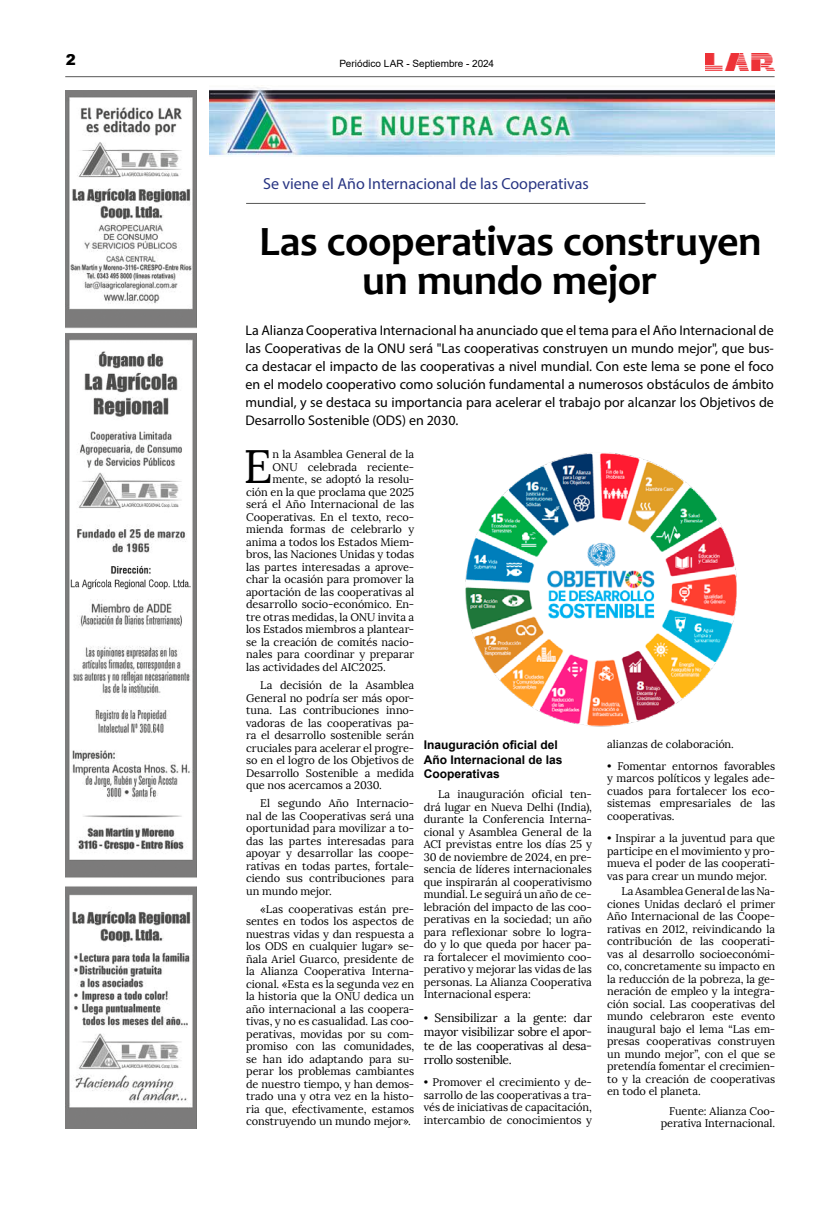
<style>
.page{position:relative;width:837px;height:1205px;background:#fff}
.page>*{position:absolute;margin:0;border:0;box-sizing:border-box;transform-origin:0 0}
.t1{font:46.7px "Lora";color:#000}
.t2{font:700 42px "Candara";letter-spacing:-.01em;color:#000}
.t3{font:16px "Myriad Pro";color:#283583}
.t4{font:900 15px "Arial";color:#000}
.t5{font:14px/18px "Myriad Pro";color:#000;text-align:justify}
.t6{font:12px/14px "Lora";letter-spacing:-.03em;color:#000;text-align:justify}
.t7{font:700 12px/14.4px "Arial";color:#000}
.t8{font:11px/12.5px "Lora";letter-spacing:-.005em;color:#000;text-align:justify}
.t9{font:10px "Arial";color:#000}
.s1{font-size:11px}
</style>
<div class="page">
<hr style="left:65px;top:76px;width:709px;height:1px;background:#575756">
<img style="left:705px;top:54px;width:69px;height:17px">
<img style="left:65px;top:90px;width:131px;height:1038px">
<img style="left:210px;top:87px;width:564px;height:69px">
<hr style="left:246px;top:203px;width:399px;height:1px;background:#575756">
<img style="left:465px;top:452px;width:272px;height:275px">
<h3 class="t4" style="left:66px;top:48px;width:12px">2</h3>
<p class="t9" style="left:339px;top:56px;width:156px">Periódico LAR - Septiembre - 2024</p>
<h3 class="t3" style="left:263px;top:173px;width:327px">Se viene el Año Internacional de las Cooperativas</h3>
<h2 class="t2" style="left:259px;top:215px;width:504px">Las cooperativas construyen</h2>
<h2 class="t2" style="left:362px;top:254px;width:296px">un mundo mejor</h2>
<p class="t5" style="left:245px;top:321px;width:530px">La Alianza Cooperativa Internacional ha anunciado que el tema para el Año Internacional de las Cooperativas de la ONU será "Las cooperativas construyen un mundo mejor", que bus&shy;ca destacar el impacto de las cooperativas a nivel mundial. Con este lema se pone el foco en el modelo cooperativo como solución fundamental a numerosos obstáculos de ámbito mundial, y se destaca su importancia para acelerar el trabajo por alcanzar los Objetivos de Desarrollo Sostenible (ODS) en 2030.</p>
<h1 class="t1" style="left:243px;top:438px;width:31px">E</h1>
<p class="t8" style="left:272px;top:448px;width:143px">n la Asamblea General de la</p>
<p class="t8" style="left:272px;top:461px;width:143px">ONU celebrada reciente-</p>
<p class="t8" style="left:272px;top:473px;width:143px">mente, se adoptó la resolu-</p>
<p class="t8" style="left:246px;top:486px;width:169px">ción en la que proclama que 2025</p>
<p class="t8" style="left:246px;top:498px;width:169px">será el Año Internacional de las</p>
<p class="t8" style="left:246px;top:511px;width:169px">Cooperativas. En el texto, reco-</p>
<p class="t8" style="left:246px;top:523px;width:169px">mienda formas de celebrarlo y</p>
<p class="t8" style="left:246px;top:536px;width:170px">anima a todos los Estados Miem-</p>
<p class="t8" style="left:246px;top:548px;width:169px">bros, las Naciones Unidas y todas</p>
<p class="t8" style="left:246px;top:561px;width:170px">las partes interesadas a aprove-</p>
<p class="t8" style="left:246px;top:573px;width:169px">char la ocasión para promover la</p>
<p class="t8" style="left:246px;top:586px;width:170px">aportación de las cooperativas al</p>
<p class="t8" style="left:246px;top:598px;width:169px">desarrollo socio-económico. En-</p>
<p class="t8" style="left:246px;top:611px;width:169px">tre otras medidas, la ONU invita a</p>
<p class="t8" style="left:246px;top:623px;width:169px">los Estados miembros a plantear-</p>
<p class="t8" style="left:246px;top:636px;width:169px">se la creación de comités nacio-</p>
<p class="t8" style="left:246px;top:648px;width:170px">nales para coordinar y preparar</p>
<p class="t8" style="left:246px;top:661px;width:141px">las actividades del AIC2025.</p>
<p class="t8" style="left:246px;top:679px;width:170px;text-indent:14px">La decisión de la Asamblea General no podría ser más opor&shy;tuna. Las contribuciones inno&shy;vadoras de las cooperativas pa&shy;ra el desarrollo sostenible serán cruciales para acelerar el progre&shy;so en el logro de los Objetivos de Desarrollo Sostenible a medida que nos acercamos a 2030.</p>
<p class="t8" style="left:246px;top:797px;width:170px;text-indent:14px">El segundo Año Internacio&shy;nal de las Cooperativas será una oportunidad para movilizar a to&shy;das las partes interesadas para apoyar y desarrollar las coope&shy;rativas en todas partes, fortale&shy;ciendo sus contribuciones para un mundo mejor.</p>
<p class="t8" style="left:246px;top:903px;width:170px;text-indent:14px">«Las cooperativas están pre&shy;sentes en todos los aspectos de nuestras vidas y dan respuesta a los ODS en cualquier lugar» se&shy;ñala Ariel Guarco, presidente de la Alianza Cooperativa Interna&shy;cional. «Esta es la segunda vez en la historia que la ONU dedica un año internacional a las coopera&shy;tivas, y no es casualidad. Las coo&shy;perativas, movidas por su com&shy;promiso con las comunidades, se han ido adaptando para su&shy;perar los problemas cambiantes de nuestro tiempo, y han demos&shy;trado una y otra vez en la histo&shy;ria que, efectivamente, estamos construyendo un mundo mejor».</p>
<p class="t7" style="left:423px;top:738px;width:140px">Inauguración oficial del<br>Año Internacional de las<br>Cooperativas</p>
<p class="t8" style="left:423px;top:788px;width:170px;text-indent:14px">La inauguración oficial ten&shy;drá lugar en Nueva Delhi (India), durante la Conferencia Interna&shy;cional y Asamblea General de la ACI previstas entre los días 25 y 30 de noviembre de 2024, en pre&shy;sencia de líderes internacionales que inspirarán al cooperativismo mundial. Le seguirá un año de ce&shy;lebración del impacto de las coo&shy;perativas en la sociedad; un año para reflexionar sobre lo logra&shy;do y lo que queda por hacer pa&shy;ra fortalecer el movimiento coo&shy;perativo y mejorar las vidas de las personas. La Alianza Cooperativa Internacional espera:</p>
<p class="t6" style="left:423px;top:1011px;width:170px"><span class="s1">•</span> Sensibilizar a la gente: dar mayor visibilizar sobre el apor&shy;te de las cooperativas al desa&shy;rrollo sostenible.</p>
<p class="t8" style="left:423px;top:1076px;width:170px">• Promover el crecimiento y de&shy;sarrollo de las cooperativas a tra&shy;vés de iniciativas de capacitación, intercambio de conocimientos y</p>
<p class="t8" style="left:607px;top:737px;width:128px">alianzas de colaboración.</p>
<p class="t8" style="left:607px;top:760px;width:170px">• Fomentar entornos favorables y marcos políticos y legales ade&shy;cuados para fortalecer los eco&shy;sistemas empresariales de las cooperativas.</p>
<p class="t8" style="left:607px;top:832px;width:170px">• Inspirar a la juventud para que participe en el movimiento y pro&shy;mueva el poder de las cooperati&shy;vas para crear un mundo mejor.</p>
<p class="t8" style="left:607px;top:885px;width:170px;text-indent:14px">La Asamblea General de las Na&shy;ciones Unidas declaró el primer Año Internacional de las Coope&shy;rativas en 2012, reivindicando la contribución de las cooperati&shy;vas al desarrollo socioeconómi&shy;co, concretamente su impacto en la reducción de la pobreza, la ge&shy;neración de empleo y la integra&shy;ción social. Las cooperativas del mundo celebraron este evento inaugural bajo el lema “Las em&shy;presas cooperativas construyen un mundo mejor”, con el que se pretendía fomentar el crecimien&shy;to y la creación de cooperativas en todo el planeta.</p>
<p class="t8" style="left:660px;top:1104px;width:116px;text-align:right">Fuente: Alianza Coo&shy;perativa Internacional.</p>
</div>
